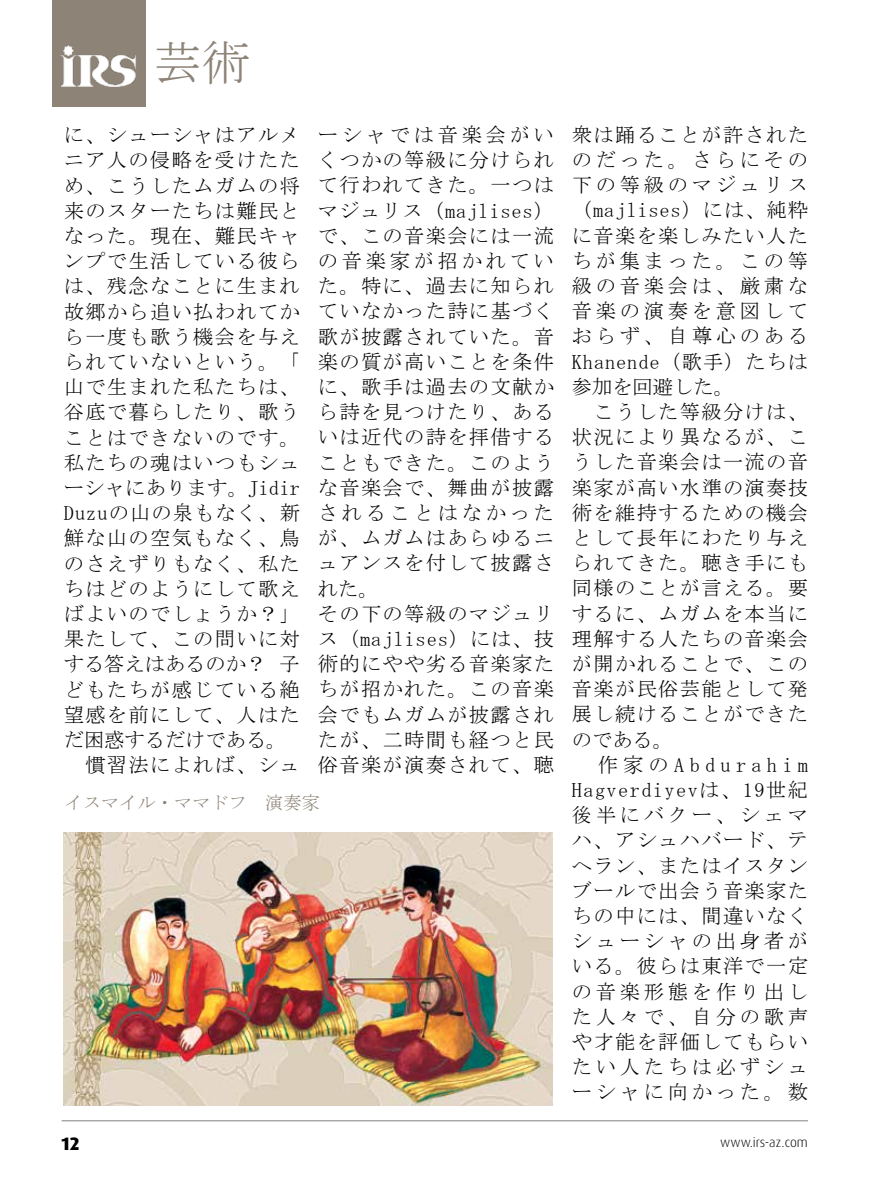
<style>
.page{position:relative;width:893px;height:1191px;background:#fff}
.page>*{position:absolute;margin:0;border:0;box-sizing:border-box;transform-origin:0 0}
.t1{font:48px "MS Mincho";color:#8d8377}
.t2{font:20.25px/25.2px "MS Mincho";letter-spacing:.065em;color:#000}
.t3{font:18px "MS Mincho";letter-spacing:.01em;color:#8d8377}
.t4{font:800 18px "Dax Pro";color:#000}
.t5{font:300 13.5px "Dax Pro";color:#000}
</style>
<div class="page">
<hr style="left:62px;top:1120px;width:746px;height:1px;background:#808285">
<div style="left:52px;top:0;width:94px;height:106px;background:#8d8377"></div>
<img style="left:60px;top:45px;width:76px;height:41px">
<img style="left:64px;top:832px;width:489px;height:274px">
<h1 class="t1" style="left:154px;top:39px;width:97px">芸術</h1>
<p class="t2" style="left:64px;top:122px;width:238px">に、シューシャはアルメニア人の侵略を受けたため、こうしたムガムの将来のスターたちは難民となった。現在、難民キャンプで生活している彼らは、残念なことに生まれ故郷から追い払われてから一度も歌う機会を与えられていないという。「山で生まれた私たちは、谷底で暮らしたり、歌うことはできないのです。私たちの魂はいつもシューシャにあります。Jidir<br>Duzuの山の泉もなく、新鮮な山の空気もなく、鳥のさえずりもなく、私たちはどのようにして歌えばよいのでしょうか？」果たして、この問いに対する答えはあるのか？ 子どもたちが感じている絶望感を前にして、人はただ困惑するだけである。　慣習法によれば、シュ</p>
<p class="t2" style="left:318px;top:122px;width:238px">ーシャでは音楽会がいくつかの等級に分けられて行われてきた。一つはマジュリス（majlises）で、この音楽会には一流の音楽家が招かれていた。特に、過去に知られていなかった詩に基づく歌が披露されていた。音楽の質が高いことを条件に、歌手は過去の文献から詩を見つけたり、あるいは近代の詩を拝借することもできた。このような音楽会で、舞曲が披露されることはなかったが、ムガムはあらゆるニュアンスを付して披露された。<br>その下の等級のマジュリス（majlises）には、技術的にやや劣る音楽家たちが招かれた。この音楽会でもムガムが披露されたが、二時間も経つと民俗音楽が演奏されて、聴</p>
<p class="t2" style="left:572px;top:122px;width:238px">衆は踊ることが許されたのだった。さらにその下の等級のマジュリス（majlises）には、純粋に音楽を楽しみたい人たちが集まった。この等級の音楽会は、厳粛な音楽の演奏を意図しておらず、自尊心のある<br>Khanende（歌手）たちは参加を回避した。<br>　こうした等級分けは、状況により異なるが、こうした音楽会は一流の音楽家が高い水準の演奏技術を維持するための機会として長年にわたり与えられてきた。聴き手にも同様のことが言える。要するに、ムガムを本当に理解する人たちの音楽会が開かれることで、この音楽が民俗芸能として発展し続けることができたのである。<br>　作家のAbdurahim<br>Hagverdiyevは、19世紀後半にバクー、シェマハ、アシュハバード、テヘラン、またはイスタンブールで出会う音楽家たちの中には、間違いなくシューシャの出身者がいる。彼らは東洋で一定の音楽形態を作り出した人々で、自分の歌声や才能を評価してもらいたい人たちは必ずシューシャに向かった。数</p>
<p class="t3" style="left:65px;top:793px;width:256px">イスマイル・ママドフ　演奏家</p>
<p class="t4" style="left:62px;top:1131px;width:19px">12</p>
<p class="t5" style="left:720px;top:1133px;width:89px">www.irs-az.com</p>
</div>
